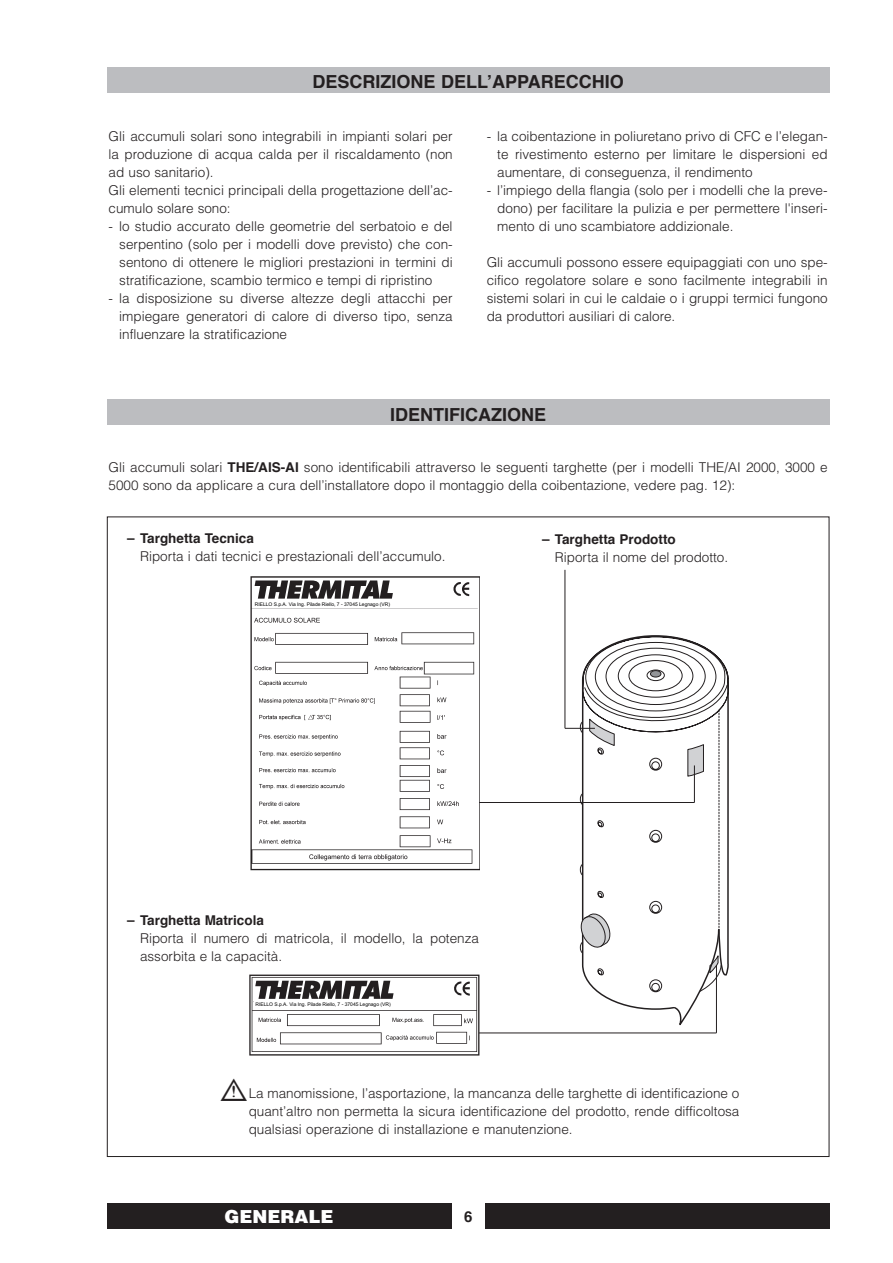
<style>
.page{position:relative;width:893px;height:1263px;background:#fff}
.page>*{position:absolute;margin:0;border:0;box-sizing:border-box;transform-origin:0 0}
.t1{font:700 18px "Helvetica";color:#231f20}
.t2{font:900 18px "Helvetica LT Std";color:#fff}
.t3{font:700 15px "Helvetica";color:#231f20}
.t4{font:300 13.5px/18px "Helvetica LT Std";color:#231f20;text-align:justify}
.t5{font:700 13.5px "Helvetica";color:#231f20}
.t6{font:4.95px "Arial";letter-spacing:-.005em;color:#000001}
.s1{font-family:"Helvetica";font-weight:700}
.s2{font-family:"Sym PM Normal Normal";font-weight:400;font-size:27px}
</style>
<div class="page">
<svg style="left:579px;top:635px;width:150px;height:399px"></svg>
<img style="left:250px;top:576px;width:229px;height:295px">
<div style="left:253px;top:579px;width:197px;height:29px;background:#fff"></div>
<svg style="left:255px;top:580px;width:138px;height:19px"></svg>
<img style="left:250px;top:974px;width:230px;height:81px">
<div style="left:254px;top:978px;width:196px;height:28px;background:#fff"></div>
<svg style="left:255px;top:981px;width:139px;height:18px"></svg>
<hr style="left:479px;top:802px;width:215px;height:1px;background:#231f20">
<hr style="left:479px;top:1033px;width:237px;height:1px;background:#231f20">
<hr style="left:716px;top:965px;width:1px;height:68px;background:#231f20">
<hr style="left:694px;top:765px;width:1px;height:37px;background:#231f20">
<hr style="left:565px;top:570px;width:1px;height:158px;background:#231f20">
<hr style="left:565px;top:728px;width:30px;height:1px;background:#231f20">
<div style="left:107px;top:1203px;width:344px;height:26px;background:#231f20"></div>
<div style="left:485px;top:1203px;width:344px;height:26px;background:#231f20"></div>
<div style="left:107px;top:67px;width:722px;height:26px;background:#bcbdc0"></div>
<div style="left:107px;top:399px;width:722px;height:26px;background:#bcbdc0"></div>
<h1 class="t1" style="left:313px;top:67px;width:313px">DESCRIZIONE DELL’APPARECCHIO</h1>
<p class="t4" style="left:109px;top:127px;width:346px;text-align:left">Gli accumuli solari sono integrabili in impianti solari per la produzione di acqua calda per il riscaldamento (non ad uso sanitario).<br>Gli elementi tecnici principali della progettazione dell’ac&shy;cumulo solare sono:</p>
<p class="t4" style="left:119px;top:217px;width:335px;text-indent:-11px">- lo studio accurato delle geometrie del serbatoio e del serpentino (solo per i modelli dove previsto) che con&shy;sentono di ottenere le migliori prestazioni in termini di stratificazione, scambio termico e tempi di ripristino</p>
<p class="t4" style="left:119px;top:289px;width:335px;text-indent:-11px">- la disposizione su diverse altezze degli attacchi per impiegare generatori di calore di diverso tipo, senza influenzare la stratificazione</p>
<p class="t4" style="left:497px;top:127px;width:332px;text-indent:-11px">- la coibentazione in poliuretano privo di CFC e l’elegan&shy;te rivestimento esterno per limitare le dispersioni ed aumentare, di conseguenza, il rendimento</p>
<p class="t4" style="left:497px;top:181px;width:332px;text-indent:-11px">- l’impiego della flangia (solo per i modelli che la preve&shy;dono) per facilitare la pulizia e per permettere l'inseri&shy;mento di uno scambiatore addizionale.</p>
<p class="t4" style="left:487px;top:253px;width:342px">Gli accumuli possono essere equipaggiati con uno spe&shy;cifico regolatore solare e sono facilmente integrabili in sistemi solari in cui le caldaie o i gruppi termici fungono da produttori ausiliari di calore.</p>
<h1 class="t1" style="left:390px;top:400px;width:158px">IDENTIFICAZIONE</h1>
<p class="t4" style="left:109px;top:458px;width:720px">Gli accumuli solari <span class="s1">THE/AIS-AI</span> sono identificabili attraverso le seguenti targhette (per i modelli THE/AI 2000, 3000 e<br>5000 sono da applicare a cura dell’installatore dopo il montaggio della coibentazione, vedere pag. 12):</p>
<p class="t5" style="left:127px;top:528px;width:128px">– Targhetta Tecnica</p>
<p class="t4" style="left:140px;top:547px;width:307px">Riporta i dati tecnici e prestazionali dell’accumulo.</p>
<p class="t6" style="left:255px;top:601px;width:137px">RIELLO S.p.A. Via Ing. Pilade Riello, 7 - 37045 Legnago (VR)</p>
<p class="t5" style="left:542px;top:528px;width:135px">– Targhetta Prodotto</p>
<p class="t4" style="left:555px;top:548px;width:175px">Riporta il nome del prodotto.</p>
<p class="t5" style="left:127px;top:909px;width:138px">– Targhetta Matricola</p>
<p class="t4" style="left:140px;top:929px;width:340px">Riporta il numero di matricola, il modello, la potenza assorbita e la capacità.</p>
<p class="t6" style="left:256px;top:1001px;width:137px">RIELLO S.p.A. Via Ing. Pilade Riello, 7 - 37045 Legnago (VR)</p>
<p class="t4" style="left:249px;top:1084px;width:492px;text-indent:-29px"><span class="s2">b</span> La manomissione, l’asportazione, la mancanza delle targhette di identificazione o quant’altro non permetta la sicura identificazione del prodotto, rende difficoltosa qualsiasi operazione di installazione e manutenzione.</p>
<h1 class="t2" style="left:225px;top:1204px;width:110px">GENERALE</h1>
<p class="t3" style="left:464px;top:1204px;width:10px">6</p>
</div>
